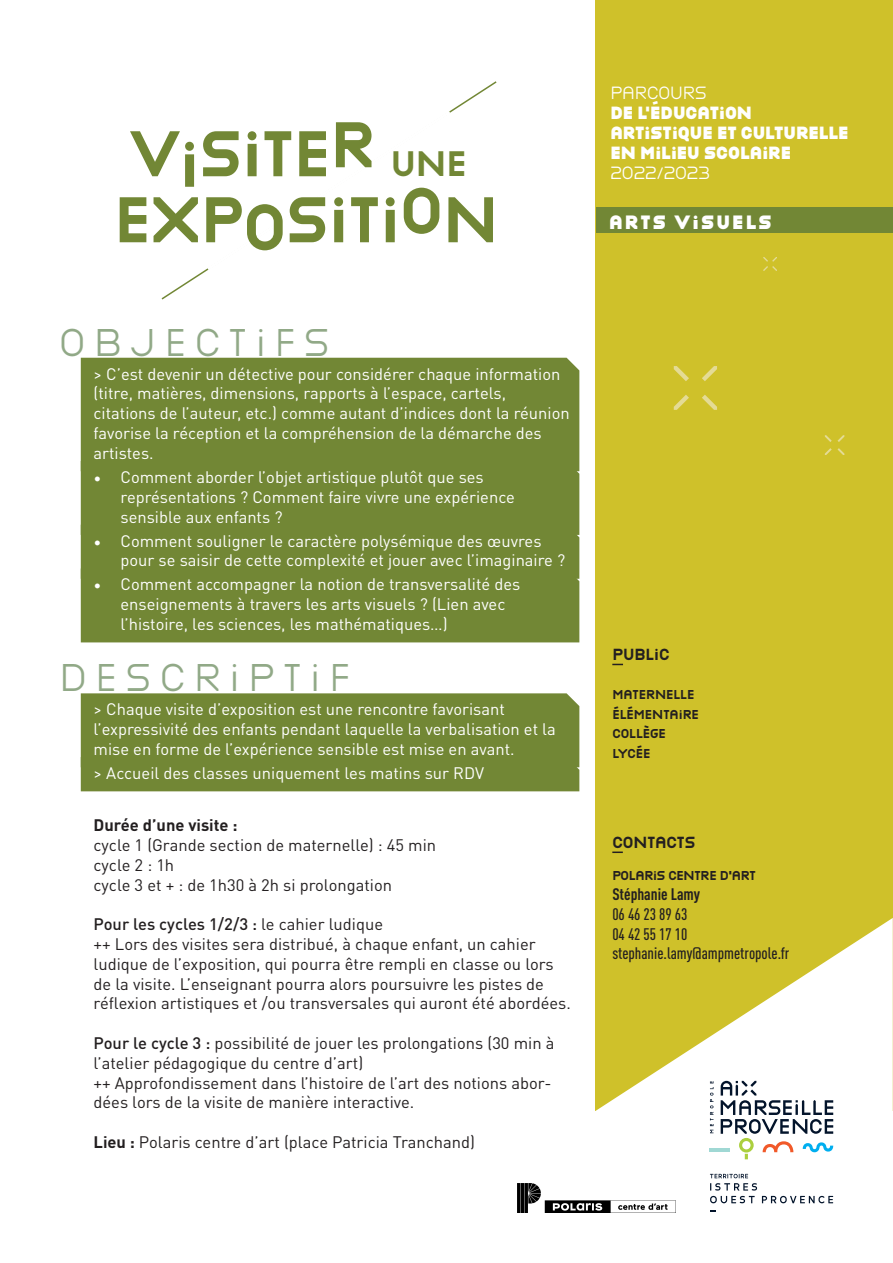
<style>
.page{position:relative;width:893px;height:1263px;background:#fff}
.page>*{position:absolute;margin:0;border:0;box-sizing:border-box;transform-origin:0 0}
.t1{font:700 60px "Victoire";color:#728735}
.t2{font:36px "Victoire";letter-spacing:.25em;color:#91a987}
.t3{font:900 18px "Victoire";letter-spacing:.12em;color:#fff}
.ombrage_Arto{font:16.5px/19.8px "DIN Pro";color:#fff}
.t4{font:16.5px/19.8px "DIN Pro";color:#231f20}
.t5{font:500 condensed 16.5px/19.8px "DIN Pro";color:#231f20}
.t6{font:900 16.5px "Victoire";color:#fff}
.t7{font:500 16.5px "DIN Pro";color:#231f20}
.t8{font:16.5px "Victoire";color:#fff}
.t9{font:700 16.5px "DIN Pro";color:#231f20}
.t10{font:700 15px "Victoire";color:#231f20}
.t11{font:700 12px "Victoire";color:#231f20}
.t12{font:700 12px "Victoire";letter-spacing:-.02em;color:#231f20}
.s1{font-size:33px}
.s2{font-size:15px}
.s3{font-weight:400}
.s4{font-weight:500}
.s5{font-weight:700}
.s6{font-style:inherit}
</style>
<div class="page">
<div style="left:595px;top:0;width:298px;height:1111px;background:#cfc12a"></div>
<svg style="left:595px;top:918px;width:298px;height:295px;fill:#fff"></svg>
<svg style="left:710px;top:1196px;width:45px;height:7px"></svg>
<svg style="left:762px;top:1196px;width:71px;height:7px"></svg>
<svg style="left:710px;top:1174px;width:47px;height:16px"></svg>
<hr style="left:710px;top:1148px;width:20px;height:3px;background:#a0d8d4">
<svg style="left:710px;top:1081px;width:3px;height:52px"></svg>
<svg style="left:721px;top:1081px;width:112px;height:78px"></svg>
<svg style="left:702px;top:395px;width:15px;height:15px"></svg>
<svg style="left:702px;top:366px;width:15px;height:15px"></svg>
<svg style="left:674px;top:395px;width:15px;height:15px"></svg>
<svg style="left:674px;top:366px;width:15px;height:15px"></svg>
<svg style="left:825px;top:448px;width:19px;height:7px"></svg>
<svg style="left:825px;top:435px;width:19px;height:7px"></svg>
<svg style="left:763px;top:257px;width:14px;height:14px"></svg>
<div style="left:596px;top:207px;width:297px;height:26px;background:#728735"></div>
<svg style="left:612px;top:851px;width:11px;height:2px"></svg>
<div style="left:81px;top:358px;width:498px;height:103px;background:#728735"></div>
<div style="left:81px;top:461px;width:498px;height:181px;background:#728735"></div>
<div style="left:81px;top:693px;width:498px;height:98px;background:#728735"></div>
<img style="left:517px;top:1183px;width:159px;height:29px">
<p class="t1" style="left:130px;top:110px;width:338px">VISITER <span class="s1">UNE</span></p>
<p class="t1" style="left:114px;top:176px;width:386px">EXPOSITION</p>
<p class="t2" style="left:60px;top:316px;width:271px">OBJECTIFS</p>
<p class="ombrage_Arto" style="left:94px;top:363px;width:478px">&gt; C’est devenir un détective pour considérer chaque information (titre, matières, dimensions, rapports à l’espace, cartels, citations de l’auteur, etc.) comme autant d’indices dont la réunion favorise la réception et la compréhension de la démarche des artistes.</p>
<p class="ombrage_Arto" style="left:121px;top:466px;width:396px;text-indent:-27px"><span class="s2">•</span> Comment aborder l’objet artistique plutôt que ses représentations ? Comment faire vivre une expérience sensible aux enfants ?</p>
<p class="ombrage_Arto" style="left:121px;top:530px;width:446px;text-indent:-27px"><span class="s2">•</span> Comment souligner le caractère polysémique des œuvres pour se saisir de cette complexité et jouer avec l’imaginaire ?</p>
<p class="ombrage_Arto" style="left:121px;top:573px;width:401px;text-indent:-27px"><span class="s2">•</span> Comment accompagner la notion de transversalité des enseignements à travers les arts visuels ? (Lien avec l’histoire, les sciences, les mathématiques…)</p>
<p class="t2" style="left:60px;top:652px;width:292px">DESCRIPTIF</p>
<p class="ombrage_Arto" style="left:94px;top:698px;width:464px">&gt; Chaque visite d’exposition est une rencontre favorisant l’expressivité des enfants pendant laquelle la verbalisation et la mise en forme de l’expérience sensible est mise en avant.</p>
<p class="ombrage_Arto" style="left:94px;top:762px;width:392px">&gt; Accueil des classes uniquement les matins sur RDV</p>
<p class="t9" style="left:94px;top:811px;width:145px">Durée d’une visite :</p>
<p class="t4" style="left:94px;top:834px;width:344px">cycle 1 (Grande section de maternelle) : 45 min</p>
<p class="t4" style="left:94px;top:854px;width:82px">cycle 2 : 1h</p>
<p class="t4" style="left:94px;top:874px;width:300px">cycle 3 et + : de 1h30 à 2h si prolongation</p>
<p class="t7" style="left:94px;top:911px;width:291px">Pour les cycles 1/2/3 : <span class="s3">le cahier ludique</span></p>
<p class="t4" style="left:94px;top:933px;width:479px">++ Lors des visites sera distribué, à chaque enfant, un cahier ludique de l’exposition, qui pourra être rempli en classe ou lors de la visite. L’enseignant pourra alors poursuivre les pistes de réflexion artistiques et /ou transversales qui auront été abordées.</p>
<p class="t4" style="left:94px;top:1032px;width:462px"><span class="s4">Pour le cycle 3 :</span> possibilité de jouer les prolongations (30 min à l’atelier pédagogique du centre d’art)</p>
<p class="t4" style="left:94px;top:1072px;width:459px">++ Approfondissement dans l’histoire de l’art des notions abor&shy;dées lors de la visite de manière interactive.</p>
<p class="t4" style="left:94px;top:1131px;width:383px"><span class="s5">Lieu :</span> Polaris centre d’art (place Patricia Tranchand)</p>
<p class="t8" style="left:610px;top:81px;width:98px">PARCOURS</p>
<p class="t6" style="left:610px;top:100px;width:143px">DE L’ÉDUCATION</p>
<p class="t6" style="left:610px;top:120px;width:240px">ARTISTIQUE ET CULTURELLE</p>
<p class="t6" style="left:610px;top:140px;width:182px">EN MILIEU SCOLAIRE</p>
<p class="t8" style="left:610px;top:161px;width:101px">2022/2023</p>
<p class="t3" style="left:609px;top:208px;width:164px">ARTS VISUELS</p>
<p class="t10" style="left:612px;top:643px;width:59px">PUBLIC</p>
<p class="t11" style="left:612px;top:686px;width:84px">MATERNELLE</p>
<p class="t11" style="left:612px;top:706px;width:88px">ÉLÉMENTAIRE</p>
<p class="t11" style="left:612px;top:725px;width:55px">COLLÈGE</p>
<p class="t11" style="left:612px;top:745px;width:40px">LYCÉE</p>
<p class="t10" style="left:612px;top:831px;width:85px">CONTACTS</p>
<p class="t12" style="left:612px;top:867px;width:145px">POLARIS CENTRE D’ART</p>
<p class="t5" style="left:612px;top:883px;width:179px"><span class="s5">Stéphanie Lamy<br></span>06 46 23 8<span class="s6">9</span> 63<br>04 42 55 17 10 stephanie.lamy@ampmetropole.fr</p>
</div>
